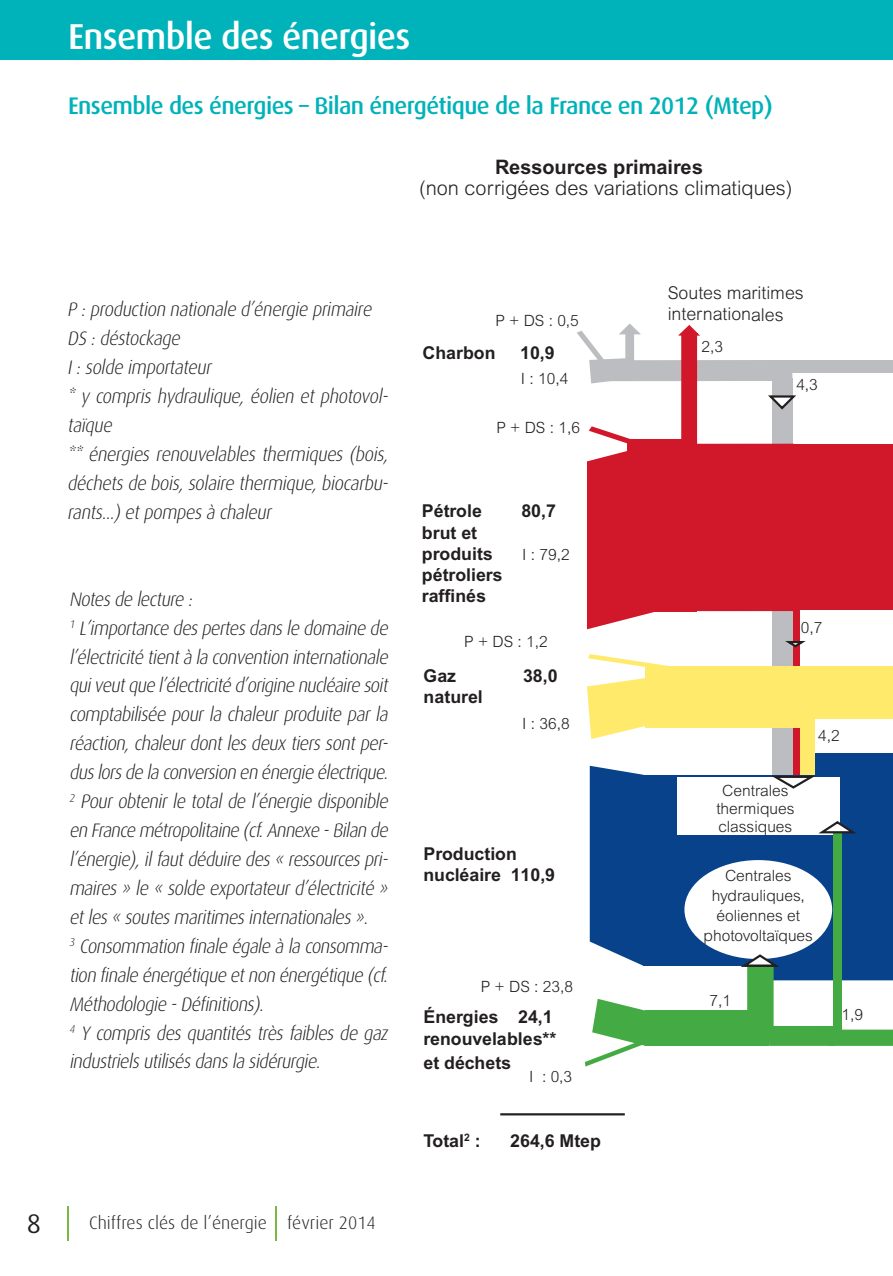
<style>
.page{position:relative;width:893px;height:1276px;background:#fff}
.page>*{position:absolute;margin:0;border:0;box-sizing:border-box;transform-origin:0 0}
.t1{font:500 36px "Dax OT";letter-spacing:-.02em;color:#fff}
.t2{font:27px "Dax OT";color:#231f20}
.t3{font:500 24px "Dax OT";letter-spacing:-.025em;color:#00b2b9}
.t4{font:300 20.1px "Arial";color:#231f20}
.t5{font:700 20.1px "Arial";color:#231f20}
.t6{font:italic 300 19.5px/28.8px "Dax";color:#231f20;scale:.95 1}
.t7{font:300 18px "Dax";color:#231f20}
.t8{font:700 17.7px/21.3px "Arial";color:#231f20}
.t9{font:300 17.7px/21.3px "Arial";letter-spacing:-.005em;color:#231f20}
.t10{font:300 15.6px/20.1px "Arial";color:#231f20;text-align:center}
</style>
<div class="page">
<hr style="left:276px;top:1206px;width:1px;height:34px;background:#77bb40">
<hr style="left:67px;top:1206px;width:2px;height:34px;background:#77bb40">
<div style="left:0;top:0;width:893px;height:60px;background:#00b2b9"></div>
<hr style="left:500px;top:1113px;width:125px;height:2px;background:#231f20">
<div style="left:772px;top:378px;width:20px;height:455px;background:#bcbdc0"></div>
<div style="left:609px;top:360px;width:183px;height:21px;background:#bcbdc0"></div>
<div style="left:769px;top:1026px;width:66px;height:20px;background:#43aa44"></div>
<div style="left:814px;top:753px;width:79px;height:24px;background:#07428b"></div>
<div style="left:747px;top:962px;width:27px;height:66px;background:#43aa44;border:2px solid #43aa44"></div>
<div style="left:811px;top:666px;width:82px;height:52px;background:#ffea6b"></div>
<div style="left:791px;top:360px;width:102px;height:13px;background:#bcbdc0"></div>
<div style="left:829px;top:1029px;width:64px;height:17px;background:#43aa44"></div>
<svg style="left:589px;top:765px;width:55px;height:201px;background:#235798"></svg>
<svg style="left:768px;top:394px;width:28px;height:17px"></svg>
<svg style="left:678px;top:325px;width:22px;height:12px"></svg>
<div style="left:645px;top:1010px;width:124px;height:36px;background:#43aa44"></div>
<svg style="left:587px;top:654px;width:89px;height:85px"></svg>
<div style="left:681px;top:333px;width:16px;height:111px;background:#d1182b"></div>
<div style="left:628px;top:439px;width:69px;height:172px;background:#d1182b"></div>
<svg style="left:587px;top:426px;width:75px;height:203px"></svg>
<div style="left:793px;top:444px;width:100px;height:165px;background:#d1182b"></div>
<div style="left:695px;top:444px;width:99px;height:167px;background:#d1182b"></div>
<div style="left:797px;top:716px;width:17px;height:64px;background:#ffea6b"></div>
<svg style="left:585px;top:999px;width:60px;height:68px"></svg>
<div style="left:793px;top:607px;width:7px;height:226px;background:#d1182b"></div>
<div style="left:645px;top:666px;width:168px;height:61px;background:#ffea6b"></div>
<svg style="left:785px;top:640px;width:21px;height:9px"></svg>
<div style="left:643px;top:775px;width:250px;height:191px;background:#07428b"></div>
<div style="left:677px;top:776px;width:163px;height:58px;background:#fff"></div>
<div style="left:833px;top:829px;width:9px;height:209px;background:#43aa44"></div>
<svg style="left:696px;top:768px;width:161px;height:66px"></svg>
<div style="left:686px;top:861px;width:145px;height:97px;background:#fff;border-radius:50%"></div>
<svg style="left:737px;top:952px;width:156px;height:28px"></svg>
<svg style="left:577px;top:323px;width:67px;height:61px"></svg>
<h1 class="t1" style="left:68px;top:16px;width:344px">Ensemble des énergies</h1>
<p class="t3" style="left:68px;top:92px;width:706px">Ensemble des énergies – Bilan énergétique de la France en 2012 (Mtep)</p>
<p class="t5" style="left:495px;top:155px;width:209px">Ressources primaires</p>
<p class="t4" style="left:419px;top:177px;width:375px">(non corrigées des variations climatiques)</p>
<p class="t6" style="left:67px;top:295px;width:343px">P :production nationale d’énergie primaire<br>DS :déstockage<br>I:solde importateur<br>* y compris hydraulique, éolien et photovol&shy;taïque<br>** énergies renouvelables thermiques (bois, déchetsde bois,solaire thermique,biocarbu&shy;rants...)etpompesà chaleur</p>
<p class="t6" style="left:69px;top:585px;width:341px">Notesde lecture :<br><sup>1</sup> L’importance despertesdansle domaine de l’électricité tientà la convention internationale quiveutque l’électricité d’origine nucléaire soit comptabilisée pour la chaleur produite par la réaction,chaleurdontlesdeuxtierssontper&shy;duslorsde laconversion en énergie électrique.<br><sup>2</sup> Pour obtenir le total de l’énergie disponible en France métropolitaine (cf.Annexe -Bilan de l’énergie),ilfautdéduire des« ressourcespri&shy;maires» le « solde exportateurd’électricité » etles« soutesmaritimesinternationales».<br><sup>3</sup> Consommation finale égale à la consomma&shy;tion finale énergétique etnon énergétique (cf.<br>Méthodologie -Définitions).<br><sup>4</sup> Y compris des quantités très faibles de gaz industrielsutilisésdansla sidérurgie.</p>
<h2 class="t2" style="left:27px;top:1208px;width:16px">8</h2>
<p class="t7" style="left:89px;top:1213px;width:288px">Chiffres clés de l’énergie février 2014</p>
<p class="t10" style="left:495px;top:310px;width:85px">P + DS : 0,5</p>
<p class="t8" style="left:423px;top:342px;width:74px">Charbon</p>
<p class="t8" style="left:520px;top:342px;width:36px">10,9</p>
<p class="t10" style="left:521px;top:368px;width:49px">I : 10,4</p>
<p class="t10" style="left:496px;top:417px;width:85px">P + DS : 1,6</p>
<p class="t8" style="left:422px;top:500px;width:61px">Pétrole</p>
<p class="t8" style="left:521px;top:500px;width:36px">80,7</p>
<p class="t8" style="left:422px;top:521px;width:82px">brut et produits pétroliers raffinés</p>
<p class="t10" style="left:522px;top:545px;width:49px">I : 79,2</p>
<p class="t10" style="left:464px;top:631px;width:85px">P + DS : 1,2</p>
<p class="t8" style="left:423px;top:665px;width:34px">Gaz</p>
<p class="t8" style="left:523px;top:665px;width:36px">38,0</p>
<p class="t8" style="left:423px;top:686px;width:61px">naturel</p>
<p class="t10" style="left:522px;top:714px;width:49px">I : 36,8</p>
<p class="t8" style="left:423px;top:842px;width:133px">Production nucléaire 110,9</p>
<p class="t10" style="left:481px;top:976px;width:94px">P + DS : 23,8</p>
<p class="t8" style="left:423px;top:1006px;width:134px">Énergies 24,1 renouvelables**</p>
<p class="t8" style="left:423px;top:1051px;width:89px">et déchets</p>
<p class="t10" style="left:529px;top:1066px;width:45px">I : 0,3</p>
<p class="t8" style="left:423px;top:1129px;width:59px">Total<sup>2</sup> :</p>
<p class="t8" style="left:510px;top:1129px;width:92px">264,6 Mtep</p>
<p class="t9" style="left:668px;top:282px;width:138px">Soutes maritimes internationales</p>
<p class="t10" style="left:701px;top:337px;width:23px">2,3</p>
<p class="t10" style="left:796px;top:374px;width:23px">4,3</p>
<p class="t10" style="left:801px;top:617px;width:23px">0,7</p>
<p class="t10" style="left:818px;top:725px;width:23px">4,2</p>
<p class="t10" style="left:716px;top:781px;width:80px;line-height:17.7px">Centrales thermiques classiques</p>
<p class="t10" style="left:704px;top:865px;width:111px">Centrales hydrauliques, éoliennes et photovoltaïques</p>
<p class="t10" style="left:709px;top:990px;width:23px">7,1</p>
<p class="t10" style="left:842px;top:1004px;width:23px">1,9</p>
</div>
